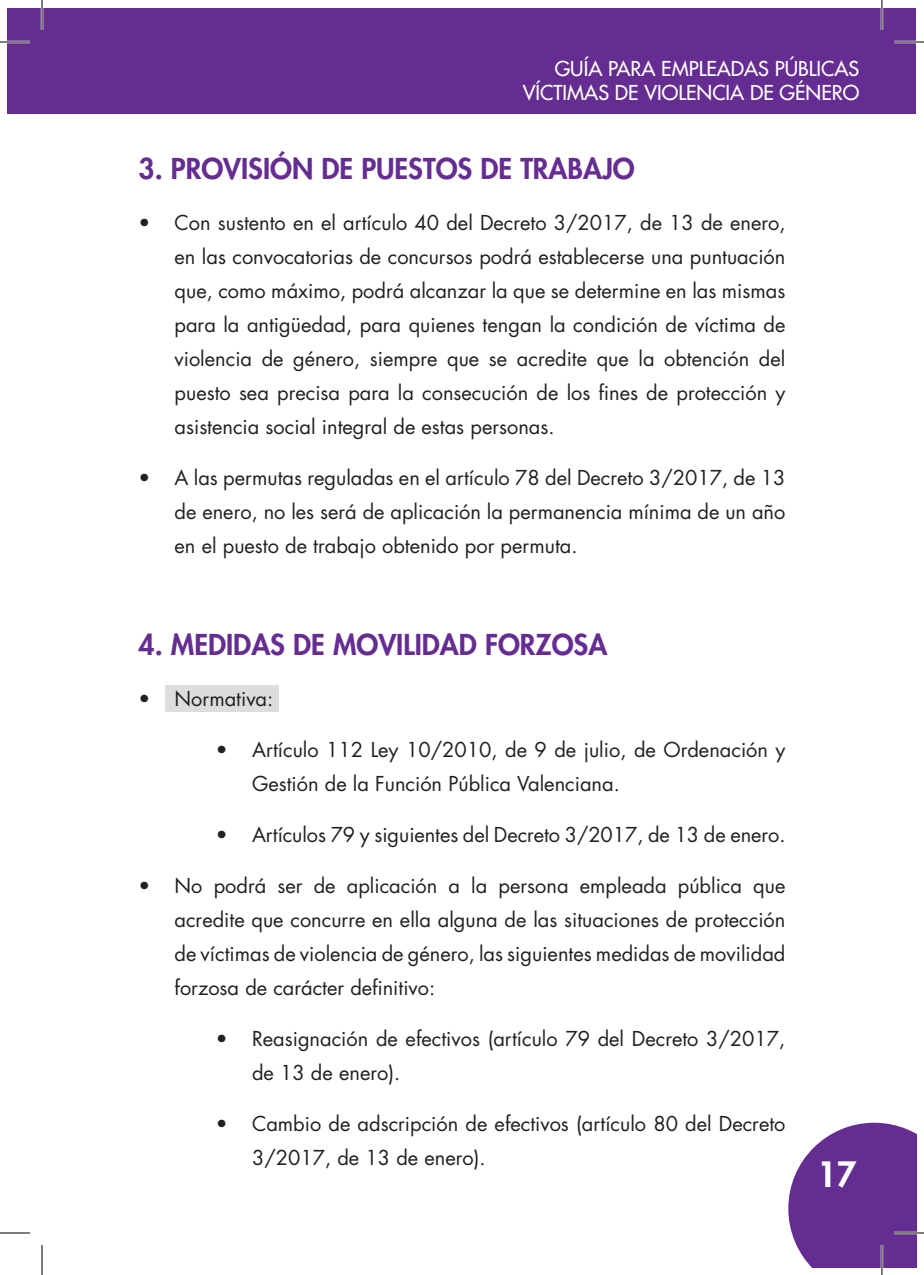
<style>
.page{position:relative;width:924px;height:1275px;background:#fff}
.page>*{position:absolute;margin:0;border:0;box-sizing:border-box;transform-origin:0 0}
.t1{font:800 34px "Futura Std";color:#fff}
.Título_2{font:800 28px "Futura Std";color:#652d91}
.Texto_regular{font:20px/34px "Futura Std";color:#231f20;text-align:justify}
.t2{font:500 20px/24px "Futura Std";color:#fff;text-align:right}
</style>
<div class="page">
<div style="left:8px;top:8px;width:34px;height:106px;background:#652d91"></div>
<div style="left:42px;top:8px;width:873px;height:106px;background:#652d91"></div>
<svg style="left:788px;top:1122px;width:127px;height:145px;background:#78479e"></svg>
<div style="left:165px;top:685px;width:114px;height:27px;background:#dcdddf"></div>
<hr style="left:0;top:41px;width:30px;height:2px;background:#fff">
<hr style="left:893px;top:41px;width:30px;height:2px;background:#fff">
<hr style="left:893px;top:1231px;width:30px;height:3px;background:#fff">
<hr style="left:41px;top:0;width:2px;height:30px;background:#fff">
<hr style="left:880px;top:0;width:2px;height:30px;background:#fff">
<hr style="left:880px;top:1245px;width:2px;height:30px;background:#fff">
<hr style="left:0;top:42px;width:30px;height:1px;background:#000">
<hr style="left:893px;top:42px;width:30px;height:1px;background:#000">
<hr style="left:0;top:1232px;width:30px;height:1px;background:#000">
<hr style="left:893px;top:1232px;width:30px;height:1px;background:#000">
<hr style="left:42px;top:0;width:1px;height:30px;background:#000">
<hr style="left:42px;top:1245px;width:1px;height:30px;background:#000">
<hr style="left:881px;top:0;width:1px;height:30px;background:#000">
<hr style="left:881px;top:1245px;width:1px;height:30px;background:#000">
<p class="t2" style="left:522px;top:56px;width:338px">GUÍA PARA EMPLEADAS PÚBLICAS<br>VÍCTIMAS DE VIOLENCIA DE GÉNERO</p>
<p class="Título_2" style="left:138px;top:150px;width:497px">3. PROVISIÓN DE PUESTOS DE TRABAJO</p>
<p class="Texto_regular" style="left:174px;top:205px;width:612px;text-indent:-36px">• Con sustento en el artículo 40 del Decreto 3/2017, de 13 de enero, en las convocatorias de concursos podrá establecerse una puntuación que, como máximo, podrá alcanzar la que se determine en las mismas para la antigüedad, para quienes tengan la condición de víctima de violencia de género, siempre que se acredite que la obtención del puesto sea precisa para la consecución de los fines de protección y asistencia social integral de estas personas.</p>
<p class="Texto_regular" style="left:174px;top:460px;width:612px;text-indent:-36px">• A las permutas reguladas en el artículo 78 del Decreto 3/2017, de 13 de enero, no les será de aplicación la permanencia mínima de un año en el puesto de trabajo obtenido por permuta.</p>
<p class="Título_2" style="left:138px;top:626px;width:470px">4. MEDIDAS DE MOVILIDAD FORZOSA</p>
<p class="Texto_regular" style="left:138px;top:681px;width:136px">• Normativa:</p>
<p class="Texto_regular" style="left:252px;top:732px;width:534px;text-indent:-36px">• Artículo 112 Ley 10/2010, de 9 de julio, de Ordenación y<br>Gestión de la Función Pública Valenciana.</p>
<p class="Texto_regular" style="left:216px;top:817px;width:570px">• Artículos 79 y siguientes del Decreto 3/2017, de 13 de enero.</p>
<p class="Texto_regular" style="left:174px;top:868px;width:612px;text-indent:-36px">• No podrá ser de aplicación a la persona empleada pública que acredite que concurre en ella alguna de las situaciones de protección de víctimas de violencia de género, las siguientes medidas de movilidad forzosa de carácter definitivo:</p>
<p class="Texto_regular" style="left:252px;top:1021px;width:534px;text-indent:-36px">• Reasignación de efectivos (artículo 79 del Decreto 3/2017, de 13 de enero).</p>
<p class="Texto_regular" style="left:252px;top:1106px;width:534px;text-indent:-36px">• Cambio de adscripción de efectivos (artículo 80 del Decreto<br>3/2017, de 13 de enero).</p>
<h1 class="t1" style="left:816px;top:1153px;width:41px">17</h1>
</div>
